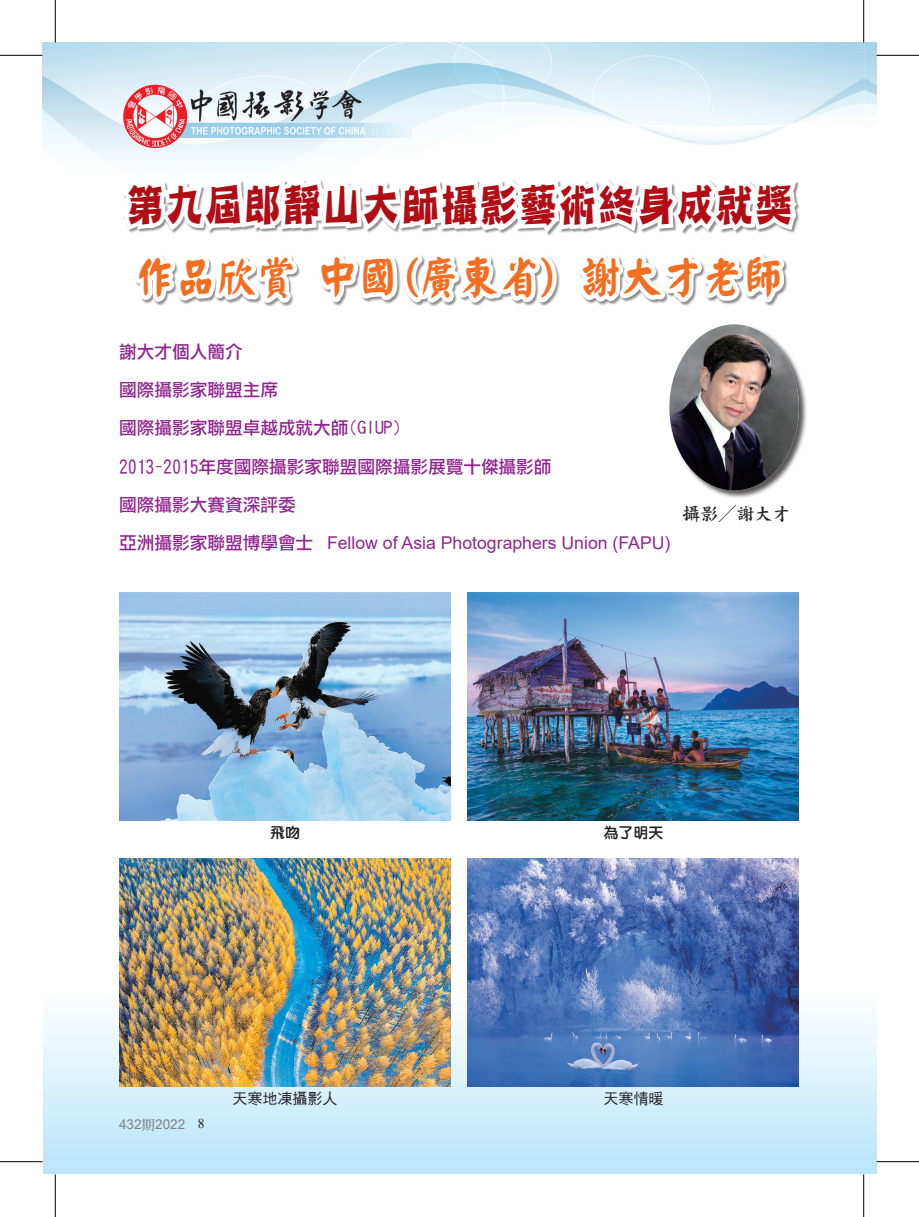
<style>
.page{position:relative;width:919px;height:1217px;background:#fff}
.page>*{position:absolute;margin:0;border:0;box-sizing:border-box;transform-origin:0 0}
.t1{font:45px "DF Yan Kai W7 HK BF";color:#f36e21;scale:.9 1}
.t2{font:43.5px "DF Ping Ju W7 WIN BF";letter-spacing:.05em;color:#b00d15;scale:.86 1}
.t3{font:18px "DF Kai Shu W7 HK BF";color:#231f20}
.t4{font:17.7px/38.4px "DF Li Hei Md WIN BF";color:#90268f}
.t5{font:17.7px "Arial";color:#90268f}
.t6{font:15px "DF Hei Md HK BF";color:#231f20}
.t7{font:15px "DFN Yuan MXB HK BF";color:#231f20}
.t8{font:13.5px "Arial";color:#808285}
.s1{font-family:"DF Li Hei Md WIN BF"}
.s2{font-family:"DF Ming Bd HK BF"}
.s3{font-family:"Times New Roman";color:#231f20}
</style>
<div class="page">
<div style="left:43px;top:991px;width:833px;height:182px;background:linear-gradient(to bottom,#fffffe,#bae5f9)"></div>
<img style="left:43px;top:43px;width:833px;height:119px">
<img style="left:118px;top:78px;width:76px;height:48px">
<img style="left:119px;top:592px;width:332px;height:228px">
<img style="left:119px;top:858px;width:332px;height:228px">
<img style="left:467px;top:592px;width:331px;height:228px">
<img style="left:467px;top:858px;width:331px;height:228px">
<svg style="left:114px;top:126px;width:690px;height:181px"></svg>
<div style="left:669px;top:324px;width:138px;height:175px;background:#231f20;opacity:.75"></div>
<img style="left:669px;top:324px;width:129px;height:166px">
<hr style="left:0;top:55px;width:43px;height:1px;background:#000">
<hr style="left:876px;top:55px;width:42px;height:1px;background:#000">
<hr style="left:0;top:1161px;width:43px;height:1px;background:#000">
<hr style="left:876px;top:1161px;width:42px;height:1px;background:#000">
<hr style="left:55px;top:0;width:1px;height:43px;background:#000">
<hr style="left:55px;top:1174px;width:1px;height:42px;background:#000">
<hr style="left:863px;top:0;width:1px;height:43px;background:#000">
<hr style="left:863px;top:1174px;width:1px;height:42px;background:#000">
<h2 class="t2" style="left:126px;top:183px;width:776px">第九屆郎靜山大師攝影藝術終身成就獎</h2>
<h1 class="t1" style="left:135px;top:255px;width:721px">作品欣賞 中國(廣東省) 謝大才老師</h1>
<p class="t4" style="left:119px;top:332px;width:434px">謝大才個人簡介<br>國際攝影家聯盟主席<br>國際攝影家聯盟卓越成就大師(GIUP)<br>2013-2015年度國際攝影家聯盟國際攝影展覽十傑攝影師國際攝影大賽資深評委</p>
<p class="t5" style="left:119px;top:531px;width:552px"><span class="s1">亞洲攝影家聯盟博學會士</span> Fellow of Asia Photographers Union (FAPU)</p>
<p class="t3" style="left:682px;top:504px;width:110px">攝影／謝大才</p>
<p class="t7" style="left:270px;top:824px;width:31px">飛吻</p>
<p class="t7" style="left:603px;top:824px;width:61px">為了明天</p>
<p class="t8" style="left:119px;top:1114px;width:87px">432<span class="s2">期</span>2022 <span class="s3">8</span></p>
<p class="t6" style="left:232px;top:1090px;width:106px">天寒地凍攝影人</p>
<p class="t6" style="left:603px;top:1090px;width:61px">天寒情暖</p>
</div>
